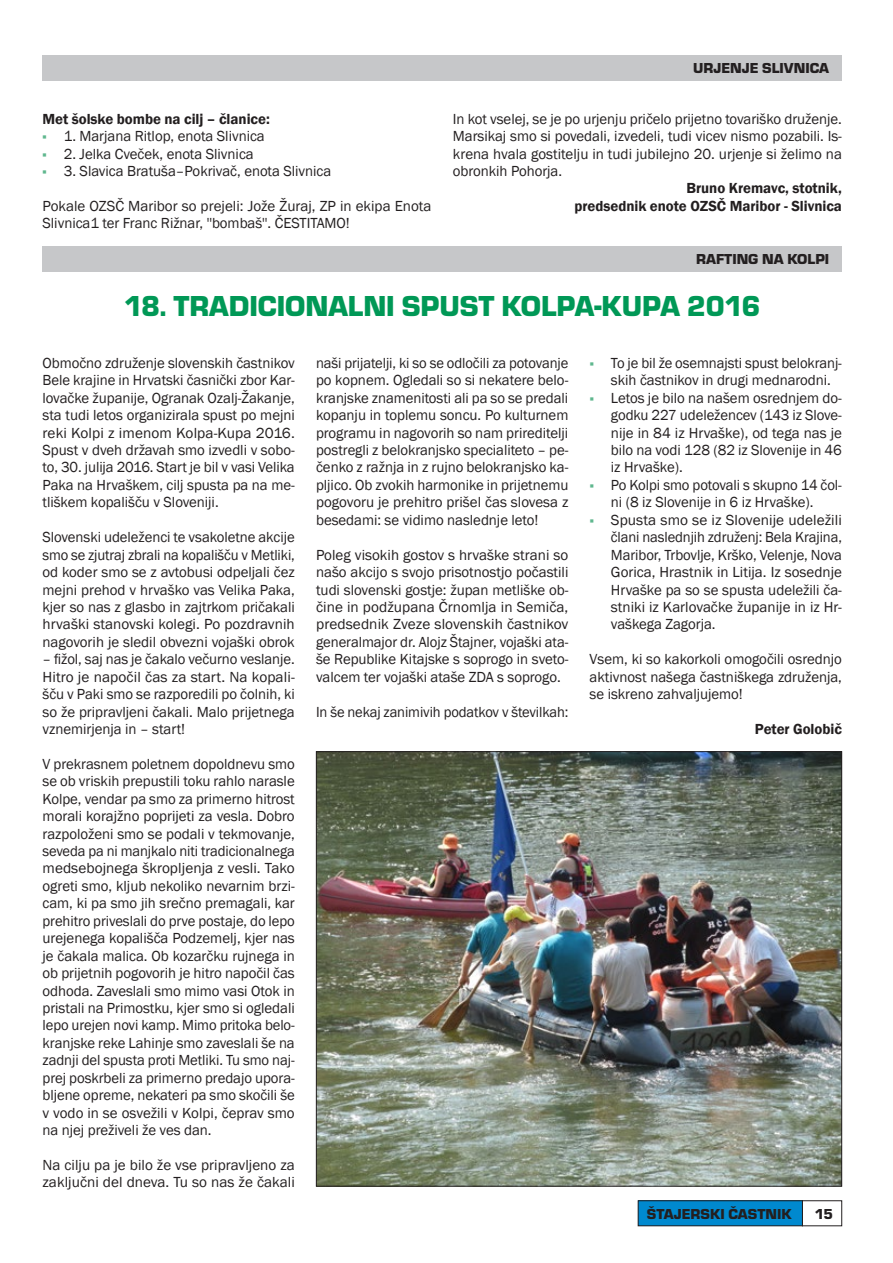
<style>
.page{position:relative;width:893px;height:1263px;background:#fff}
.page>*{position:absolute;margin:0;border:0;box-sizing:border-box;transform-origin:0 0}
.t1{font:30px "Eurostile T Blac";letter-spacing:-.005em;color:#009856}
.t2{font:15px/17.4px "Franklin Gothic";color:#231f20;text-align:justify}
.t3{font:600 15px/17.4px "Franklin Gothic";color:#231f20;text-align:right}
.t4{font:15px "Eurostile T Blac";color:#231f20}
.s1{font-weight:600;font-size:12px;color:#5fb78e}
</style>
<div class="page">
<div style="left:638px;top:1201px;width:164px;height:25px;background:#0089cf"></div>
<div style="left:638px;top:1200px;width:165px;height:26px;border:1px solid #231f20"></div>
<div style="left:802px;top:1200px;width:40px;height:26px;border:1px solid #231f20"></div>
<div style="left:43px;top:55px;width:799px;height:25px;background:#c6c7c9"></div>
<div style="left:43px;top:246px;width:799px;height:25px;background:#c6c7c9"></div>
<img style="left:318px;top:753px;width:522px;height:431px">
<p class="t3" style="left:43px;top:110px;width:229px">Met šolske bombe na cilj – članice:</p>
<p class="t2" style="left:43px;top:128px;width:224px"><span class="s1">▪</span> 1. Marjana Ritlop, enota Slivnica</p>
<p class="t2" style="left:43px;top:145px;width:213px"><span class="s1">▪</span> 2. Jelka Cveček, enota Slivnica</p>
<p class="t2" style="left:43px;top:163px;width:290px"><span class="s1">▪</span> 3. Slavica Bratuša–Pokrivač, enota Slivnica</p>
<p class="t2" style="left:43px;top:198px;width:390px">Pokale OZSČ Maribor so prejeli: Jože Žuraj, ZP in ekipa Enota<br>Slivnica1 ter Franc Rižnar, ''bombaš''. ČESTITAMO!</p>
<p class="t4" style="left:693px;top:60px;width:137px">URJENJE SLIVNICA</p>
<p class="t2" style="left:453px;top:110px;width:391px">In kot vselej, se je po urjenju pričelo prijetno tovariško druženje.<br>Marsikaj smo si povedali, izvedeli, tudi vicev nismo pozabili. Is&shy;krena hvala gostitelju in tudi jubilejno 20. urjenje si želimo na obronkih Pohorja.</p>
<p class="t3" style="left:574px;top:180px;width:269px">Bruno Kremavc, stotnik,<br>predsednik enote OZSČ Maribor - Slivnica</p>
<p class="t4" style="left:696px;top:251px;width:135px">RAFTING NA KOLPI</p>
<h1 class="t1" style="left:124px;top:289px;width:638px">18. TRADICIONALNI SPUST KOLPA-KUPA 2016</h1>
<p class="t2" style="left:43px;top:354px;width:254px">Območno združenje slovenskih častnikov Bele krajine in Hrvatski časnički zbor Kar&shy;lovačke županije, Ogranak Ozalj-Žakanje, sta tudi letos organizirala spust po mejni reki Kolpi z imenom Kolpa-Kupa 2016.<br>Spust v dveh državah smo izvedli v sobo&shy;to, 30. julija 2016. Start je bil v vasi Velika Paka na Hrvaškem, cilj spusta pa na me&shy;tliškem kopališču v Sloveniji.</p>
<p class="t2" style="left:43px;top:529px;width:254px">Slovenski udeleženci te vsakoletne akcije smo se zjutraj zbrali na kopališču v Metliki, od koder smo se z avtobusi odpeljali čez mejni prehod v hrvaško vas Velika Paka, kjer so nas z glasbo in zajtrkom pričakali hrvaški stanovski kolegi. Po pozdravnih nagovorih je sledil obvezni vojaški obrok</p>
<p class="t2" style="left:43px;top:651px;width:254px">– fižol, saj nas je čakalo večurno veslanje.<br>Hitro je napočil čas za start. Na kopali&shy;šču v Paki smo se razporedili po čolnih, ki so že pripravljeni čakali. Malo prijetnega vznemirjenja in – start!</p>
<p class="t2" style="left:43px;top:755px;width:254px">V prekrasnem poletnem dopoldnevu smo se ob vriskih prepustili toku rahlo narasle Kolpe, vendar pa smo za primerno hitrost morali korajžno poprijeti za vesla. Dobro razpoloženi smo se podali v tekmovanje, seveda pa ni manjkalo niti tradicionalnega medsebojnega škropljenja z vesli. Tako ogreti smo, kljub nekoliko nevarnim brzi&shy;cam, ki pa smo jih srečno premagali, kar prehitro priveslali do prve postaje, do lepo urejenega kopališča Podzemelj, kjer nas je čakala malica. Ob kozarčku rujnega in ob prijetnih pogovorih je hitro napočil čas odhoda. Zaveslali smo mimo vasi Otok in pristali na Primostku, kjer smo si ogledali lepo urejen novi kamp. Mimo pritoka belo&shy;kranjske reke Lahinje smo zaveslali še na zadnji del spusta proti Metliki. Tu smo naj&shy;prej poskrbeli za primerno predajo upora&shy;bljene opreme, nekateri pa smo skočili še v vodo in se osvežili v Kolpi, čeprav smo na njej preživeli že ves dan.</p>
<p class="t2" style="left:43px;top:1156px;width:254px">Na cilju pa je bilo že vse pripravljeno za zaključni del dneva. Tu so nas že čakali</p>
<p class="t2" style="left:316px;top:354px;width:254px">naši prijatelji, ki so se odločili za potovanje po kopnem. Ogledali so si nekatere belo&shy;kranjske znamenitosti ali pa so se predali kopanju in toplemu soncu. Po kulturnem programu in nagovorih so nam prireditelji postregli z belokranjsko specialiteto – pe&shy;čenko z ražnja in z rujno belokranjsko ka&shy;pljico. Ob zvokih harmonike in prijetnemu pogovoru je prehitro prišel čas slovesa z besedami: se vidimo naslednje leto!</p>
<p class="t2" style="left:316px;top:546px;width:254px">Poleg visokih gostov s hrvaške strani so našo akcijo s svojo prisotnostjo počastili tudi slovenski gostje: župan metliške ob&shy;čine in podžupana Črnomlja in Semiča, predsednik Zveze slovenskih častnikov generalmajor dr. Alojz Štajner, vojaški ata&shy;še Republike Kitajske s soprogo in sveto&shy;valcem ter vojaški ataše ZDA s soprogo.</p>
<p class="t2" style="left:316px;top:703px;width:254px">In še nekaj zanimivih podatkov v številkah:</p>
<p class="t2" style="left:611px;top:354px;width:233px;text-indent:-21px"><span class="s1">▪</span> To je bil že osemnajsti spust belokranj&shy;skih častnikov in drugi mednarodni.</p>
<p class="t2" style="left:611px;top:389px;width:233px;text-indent:-21px"><span class="s1">▪</span> Letos je bilo na našem osrednjem do&shy;godku 227 udeležencev (143 iz Slove&shy;nije in 84 iz Hrvaške), od tega nas je bilo na vodi 128 (82 iz Slovenije in 46 iz Hrvaške).</p>
<p class="t2" style="left:590px;top:476px;width:254px;text-align:center"><span class="s1">▪</span> Po Kolpi smo potovali s skupno 14 čol&shy;ni (8 iz Slovenije in 6 iz Hrvaške).</p>
<p class="t2" style="left:611px;top:511px;width:233px;text-indent:-21px"><span class="s1">▪</span> Spusta smo se iz Slovenije udeležili člani naslednjih združenj: Bela Krajina, Maribor, Trbovlje, Krško, Velenje, Nova Gorica, Hrastnik in Litija. Iz sosednje Hrvaške pa so se spusta udeležili ča&shy;stniki iz Karlovačke županije in iz Hr&shy;vaškega Zagorja.</p>
<p class="t2" style="left:590px;top:651px;width:254px">Vsem, ki so kakorkoli omogočili osrednjo aktivnost našega častniškega združenja, se iskreno zahvaljujemo!</p>
<p class="t3" style="left:755px;top:720px;width:89px">Peter Golobič</p>
<p class="t4" style="left:647px;top:1205px;width:146px">ŠTAJERSKI ČASTNIK</p>
<p class="t4" style="left:815px;top:1205px;width:20px">15</p>
</div>
